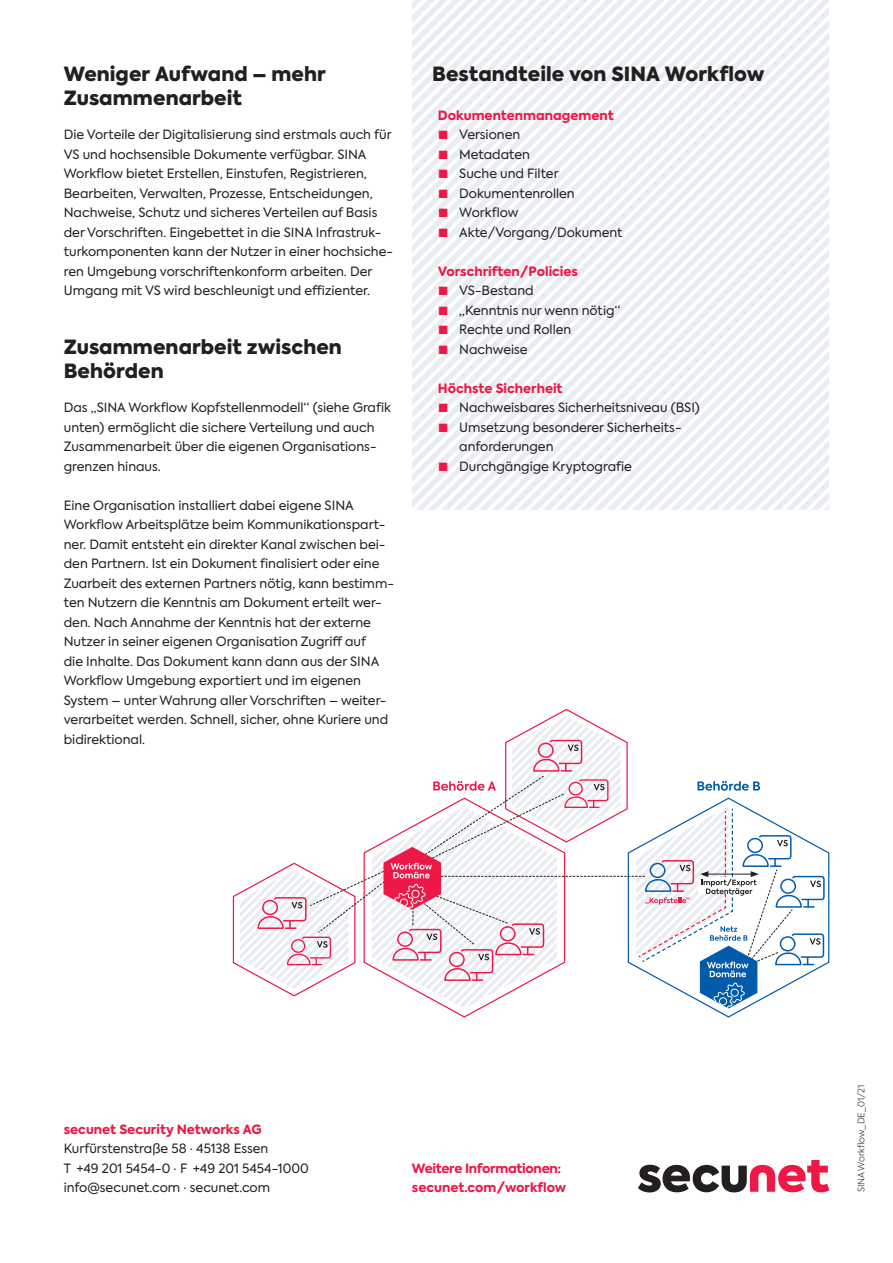
<style>
.page{position:relative;width:893px;height:1263px;background:#fff}
.page>*{position:absolute;margin:0;border:0;box-sizing:border-box;transform-origin:0 0}
.Zwischenheadline_1_1{font:900 19.5px/24px "Axiforma";letter-spacing:.005em;color:#231f20}
.Fließtext{font:12.75px/19.5px "Axiforma";color:#231f20}
.Zwischenheadline_2_8{font:800 12.75px "Axiforma";color:#ed1845}
.Fließtext-2{font:800 12.75px "Axiforma";color:#ed1845}
.Fließtext-3{font:800 12.75px "Axiforma";letter-spacing:-.02em;color:#ed1845}
.t1{font:300 9px "Axiforma";color:#231f20}
.s1{font-family:"Arial";font-weight:700;font-size:18px;color:#ed1845}
</style>
<div class="page">
<svg style="left:638px;top:1160px;width:191px;height:32px"></svg>
<svg style="left:232px;top:708px;width:598px;height:310px"></svg>
<svg style="left:412px;top:0;width:417px;height:510px"></svg>
<p class="Zwischenheadline_1_1" style="left:64px;top:62px;width:264px">Weniger Aufwand – mehr<br>Zusammenarbeit</p>
<p class="Fließtext" style="left:64px;top:125px;width:331px">Die Vorteile der Digitalisierung sind erstmals auch für VS und hochsensible Dokumente verfügbar. SINA Workflow bietet Erstellen, Einstufen, Registrieren, Bearbeiten, Verwalten, Prozesse, Entscheidungen, Nachweise, Schutz und sicheres Verteilen auf Basis der Vorschriften. Eingebettet in die SINA Infrastruk&shy;turkomponenten kann der Nutzer in einer hochsiche&shy;ren Umgebung vorschriftenkonform arbeiten. Der Umgang mit VS wird beschleunigt und effizienter.</p>
<p class="Zwischenheadline_1_1" style="left:64px;top:335px;width:280px">Zusammenarbeit zwischen<br>Behörden</p>
<p class="Fließtext" style="left:64px;top:398px;width:329px">Das „SINA Workflow Kopfstellenmodell“ (siehe Grafik unten) ermöglicht die sichere Verteilung und auch Zusammenarbeit über die eigenen Organisations&shy;grenzen hinaus.</p>
<p class="Fließtext" style="left:64px;top:496px;width:332px">Eine Organisation installiert dabei eigene SINA Workflow Arbeitsplätze beim Kommunikationspart&shy;ner. Damit entsteht ein direkter Kanal zwischen bei&shy;den Partnern. Ist ein Dokument finalisiert oder eine Zuarbeit des externen Partners nötig, kann bestimm&shy;ten Nutzern die Kenntnis am Dokument erteilt wer&shy;den. Nach Annahme der Kenntnis hat der externe Nutzer in seiner eigenen Organisation Zugriff auf<br>die Inhalte. Das Dokument kann dann aus der SINA Workflow Umgebung exportiert und im eigenen System – unter Wahrung aller Vorschriften – weiter&shy;verarbeitet werden. Schnell, sicher, ohne Kuriere und bidirektional.</p>
<p class="Zwischenheadline_1_1" style="left:432px;top:62px;width:334px">Bestandteile von SINA Workflow</p>
<p class="Zwischenheadline_2_8" style="left:438px;top:106px;width:177px">Dokumentenmanagement</p>
<p class="Fließtext" style="left:438px;top:125px;width:84px"><span class="s1">■</span> Versionen</p>
<p class="Fließtext" style="left:438px;top:145px;width:94px"><span class="s1">■</span> Metadaten</p>
<p class="Fließtext" style="left:438px;top:164px;width:122px"><span class="s1">■</span> Suche und Filter</p>
<p class="Fließtext" style="left:438px;top:184px;width:138px"><span class="s1">■</span> Dokumentenrollen</p>
<p class="Fließtext" style="left:438px;top:203px;width:82px"><span class="s1">■</span> Workflow</p>
<p class="Fließtext" style="left:438px;top:223px;width:186px"><span class="s1">■</span> Akte/Vorgang/Dokument</p>
<p class="Zwischenheadline_2_8" style="left:438px;top:262px;width:141px">Vorschriften/Policies</p>
<p class="Fließtext" style="left:438px;top:281px;width:97px"><span class="s1">■</span> VS-Bestand</p>
<p class="Fließtext" style="left:438px;top:301px;width:184px"><span class="s1">■</span> „Kenntnis nur wenn nötig“</p>
<p class="Fließtext" style="left:438px;top:320px;width:135px"><span class="s1">■</span> Rechte und Rollen</p>
<p class="Fließtext" style="left:438px;top:340px;width:91px"><span class="s1">■</span> Nachweise</p>
<p class="Zwischenheadline_2_8" style="left:438px;top:379px;width:126px">Höchste Sicherheit</p>
<p class="Fließtext" style="left:438px;top:398px;width:263px"><span class="s1">■</span> Nachweisbares Sicherheitsniveau (BSI)</p>
<p class="Fließtext" style="left:459px;top:418px;width:222px;text-indent:-21px"><span class="s1">■</span> Umsetzung besonderer Sicherheits&shy;anforderungen</p>
<p class="Fließtext" style="left:438px;top:457px;width:196px"><span class="s1">■</span> Durchgängige Kryptografie</p>
<p class="Fließtext-2" style="left:64px;top:1120px;width:199px">secunet Security Networks AG</p>
<p class="Fließtext" style="left:64px;top:1139px;width:206px">Kurfürstenstraße 58 · 45138 Essen</p>
<p class="Fließtext" style="left:64px;top:1159px;width:246px">T +49 201 5454-0 · F +49 201 5454-1000</p>
<p class="Fließtext" style="left:64px;top:1178px;width:208px">info@secunet.com · secunet.com</p>
<p class="Fließtext-3" style="left:412px;top:1159px;width:151px">Weitere Informationen:</p>
<p class="Zwischenheadline_2_8" style="left:412px;top:1179px;width:156px">secunet.com/workflow</p>
<p class="t1" style="left:855px;top:1192px;width:109px;rotate:-90deg">SINA Workflow_DE_01/21</p>
</div>
